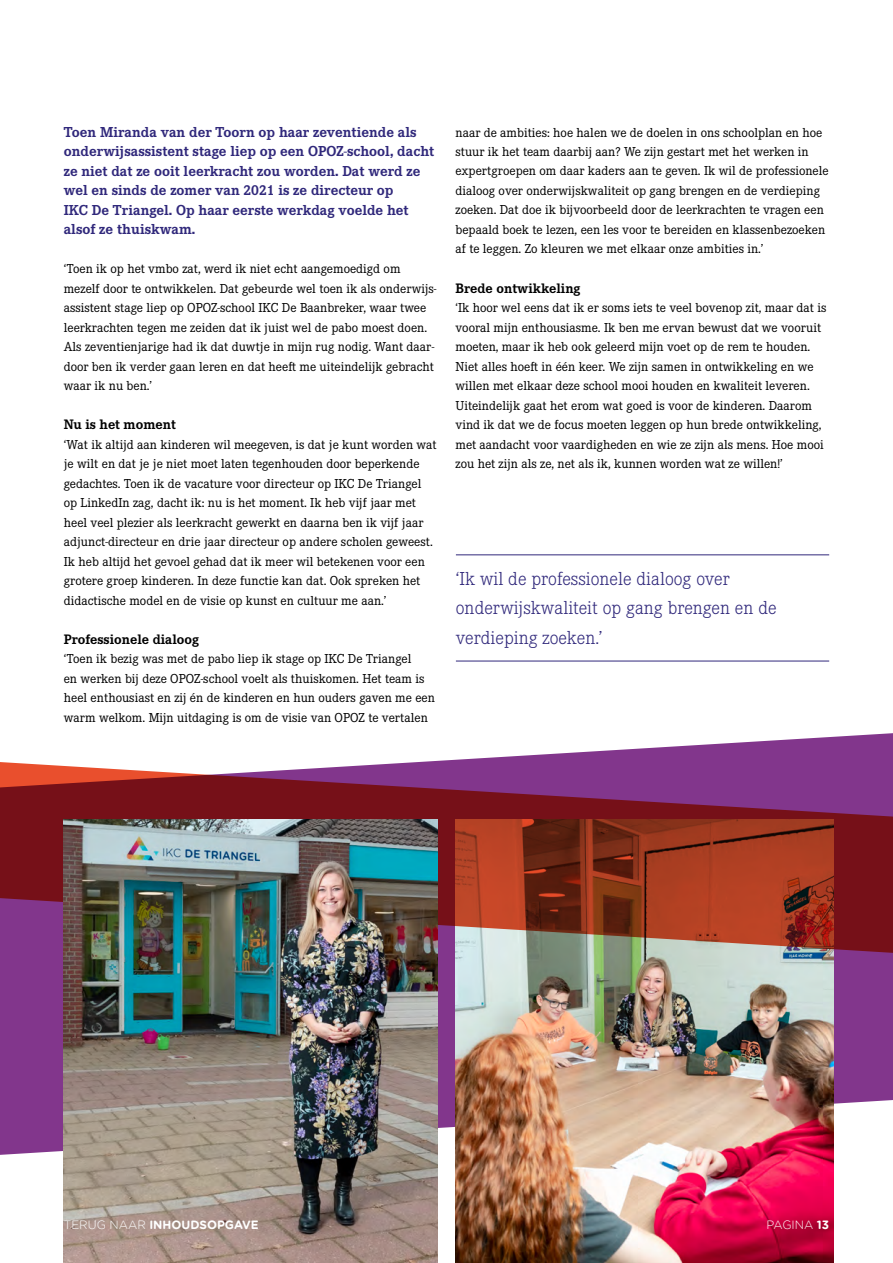
<style>
.page{position:relative;width:893px;height:1263px;background:#fff}
.page>*{position:absolute;margin:0;border:0;box-sizing:border-box;transform-origin:0 0}
.t1{font:300 19.5px/29.2px "Corporate E Pro";color:#30287b}
.t2{font:700 15px/19.5px "Corporate E Pro";color:#30287b}
.t3{font:700 14.25px "Corporate E Pro";color:#000}
.t4{font:13.5px/19.5px "Corporate E Pro";color:#000}
.t5{font:700 12px "VGM Gotham Rounded";color:#fff}
.t6{font:300 12px "VGM Gotham Rounded";color:#fff}
.s1{font-weight:300}
.s2{font-weight:700}
</style>
<div class="page">
<svg style="left:0;top:960px;width:893px;height:259px;fill:#82368c"></svg>
<hr style="left:456px;top:554px;width:373px;height:1px;background:#30287b">
<hr style="left:456px;top:661px;width:373px;height:1px;background:#30287b">
<img style="left:455px;top:960px;width:378px;height:303px">
<svg style="left:0;top:733px;width:893px;height:227px;background:#9b515e"></svg>
<img style="left:64px;top:819px;width:374px;height:444px">
<p class="t2" style="left:64px;top:121px;width:372px">Toen Miranda van der Toorn op haar zeventiende als onderwijsassistent stage liep op een OPOZ-school, dacht ze niet dat ze ooit leerkracht zou worden. Dat werd ze wel en sinds de zomer van 2021 is ze directeur op<br>IKC De Triangel. Op haar eerste werkdag voelde het alsof ze thuiskwam.</p>
<p class="t4" style="left:64px;top:258px;width:374px">‘Toen ik op het vmbo zat, werd ik niet echt aangemoedigd om mezelf door te ontwikkelen. Dat gebeurde wel toen ik als onderwijs&shy;assistent stage liep op OPOZ-school IKC De Baanbreker, waar twee leerkrachten tegen me zeiden dat ik juist wel de pabo moest doen.<br>Als zeventienjarige had ik dat duwtje in mijn rug nodig. Want daar&shy;door ben ik verder gaan leren en dat heeft me uiteindelijk gebracht waar ik nu ben.’</p>
<p class="t3" style="left:64px;top:414px;width:114px">Nu is het moment</p>
<p class="t4" style="left:64px;top:434px;width:375px">‘Wat ik altijd aan kinderen wil meegeven, is dat je kunt worden wat je wilt en dat je je niet moet laten tegenhouden door beperkende gedachtes. Toen ik de vacature voor directeur op IKC De Triangel op LinkedIn zag, dacht ik: nu is het moment. Ik heb vijf jaar met heel veel plezier als leerkracht gewerkt en daarna ben ik vijf jaar adjunct-directeur en drie jaar directeur op andere scholen geweest.<br>Ik heb altijd het gevoel gehad dat ik meer wil betekenen voor een grotere groep kinderen. In deze functie kan dat. Ook spreken het didactische model en de visie op kunst en cultuur me aan.’</p>
<p class="t3" style="left:64px;top:629px;width:137px">Professionele dialoog</p>
<p class="t4" style="left:64px;top:648px;width:373px">‘Toen ik bezig was met de pabo liep ik stage op IKC De Triangel<br>en werken bij deze OPOZ-school voelt als thuiskomen. Het team is heel enthousiast en zij én de kinderen en hun ouders gaven me een warm welkom. Mijn uitdaging is om de visie van OPOZ te vertalen</p>
<p class="t4" style="left:455px;top:122px;width:375px">naar de ambities: hoe halen we de doelen in ons schoolplan en hoe stuur ik het team daarbij aan? We zijn gestart met het werken in expertgroepen om daar kaders aan te geven. Ik wil de professionele dialoog over onderwijskwaliteit op gang brengen en de verdieping zoeken. Dat doe ik bijvoorbeeld door de leerkrachten te vragen een bepaald boek te lezen, een les voor te bereiden en klassenbezoeken af te leggen. Zo kleuren we met elkaar onze ambities in.’</p>
<p class="t3" style="left:455px;top:278px;width:127px">Brede ontwikkeling</p>
<p class="t4" style="left:455px;top:297px;width:372px">‘Ik hoor wel eens dat ik er soms iets te veel bovenop zit, maar dat is vooral mijn enthousiasme. Ik ben me ervan bewust dat we vooruit moeten, maar ik heb ook geleerd mijn voet op de rem te houden.<br>Niet alles hoeft in één keer. We zijn samen in ontwikkeling en we willen met elkaar deze school mooi houden en kwaliteit leveren.<br>Uiteindelijk gaat het erom wat goed is voor de kinderen. Daarom vind ik dat we de focus moeten leggen op hun brede ontwikkeling, met aandacht voor vaardigheden en wie ze zijn als mens. Hoe mooi zou het zijn als ze, net als ik, kunnen worden wat ze willen!’</p>
<h1 class="t1" style="left:456px;top:563px;width:322px">‘Ik wil de professionele dialoog over onderwijskwaliteit op gang brengen en de verdieping zoeken.’</h1>
<p class="t5" style="left:64px;top:1216px;width:196px"><span class="s1">TERUG NAAR</span> INHOUDSOPGAVE</p>
<p class="t6" style="left:766px;top:1216px;width:64px">PAGINA <span class="s2">13</span></p>
</div>
